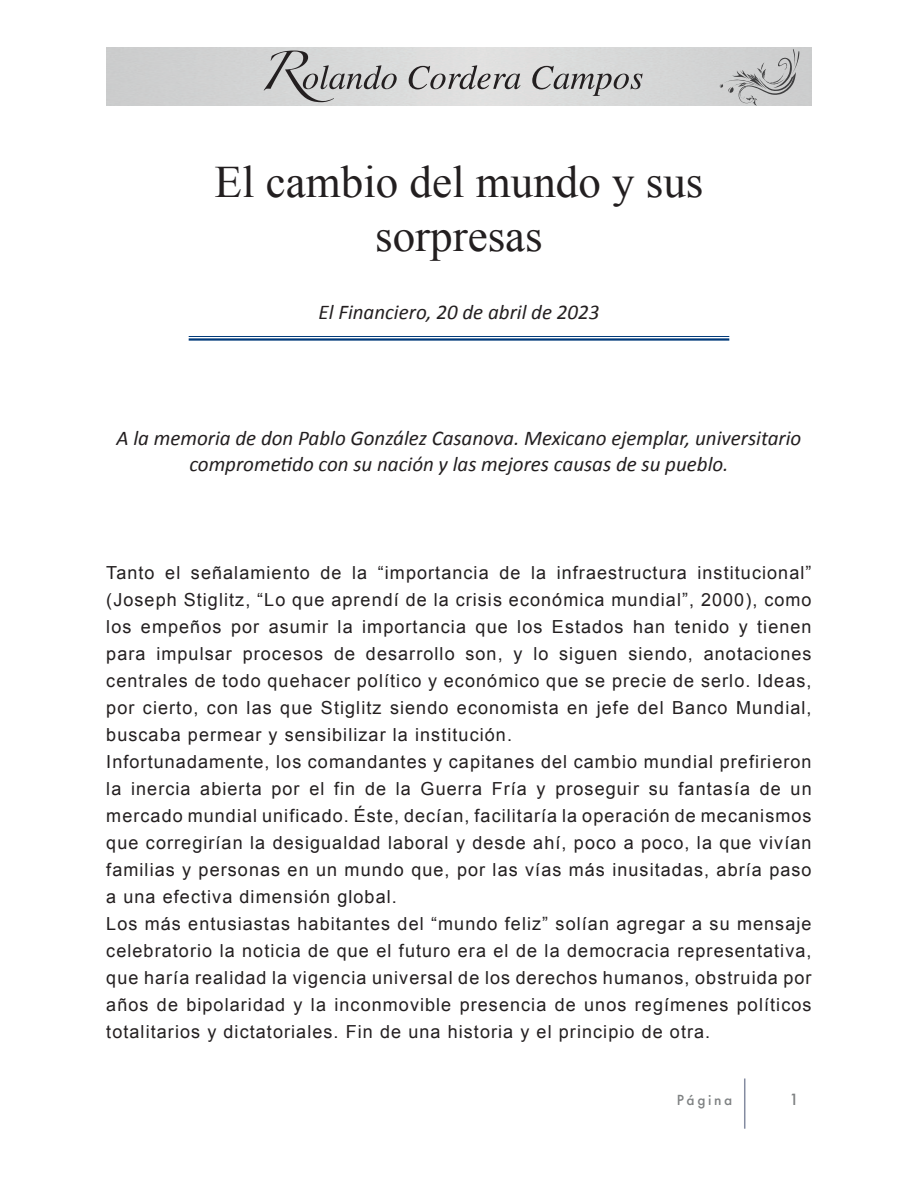
<style>
.page{position:relative;width:918px;height:1188px;background:#fff}
.page>*{position:absolute;margin:0;border:0;box-sizing:border-box;transform-origin:0 0}
.Título{font:45px/54px "Times New Roman";color:#231f20;text-align:center}
.Fecha{font:italic 21px/25.2px "Calibri";color:#231f20;text-align:center}
.Párrafo{font:18px/27px "Arial";letter-spacing:.06em;color:#231f20;text-align:justify}
.t1{font:500 15px "Futura";color:#7e8182}
.t2{font:500 13.5px "Futura";letter-spacing:.2em;color:#7e8182}
</style>
<div class="page">
<svg style="left:264px;top:51px;width:133px;height:51px;background:#bbbcbc"></svg>
<svg style="left:409px;top:65px;width:112px;height:24px;background:#b4b3b3"></svg>
<svg style="left:532px;top:66px;width:111px;height:30px;background:#b7b7b7"></svg>
<svg style="left:719px;top:49px;width:80px;height:57px;background:#bfc0c0"></svg>
<hr style="left:744px;top:1079px;width:1px;height:50px;background:#848ba0">
<hr style="left:189px;top:336px;width:540px;height:1px;background:#013a7a">
<hr style="left:189px;top:338px;width:540px;height:3px;background:#013a7a">
<p class="Título" style="left:215px;top:155px;width:490px">El cambio del mundo y sus sorpresas</p>
<p class="Fecha" style="left:319px;top:299px;width:282px">El Financiero, 20 de abril de 2023</p>
<p class="Fecha" style="left:117px;top:425px;width:686px">A la memoria de don Pablo González Casanova. Mexicano ejemplar, universitario comprometido con su nación y las mejores causas de su pueblo.</p>
<p class="Párrafo" style="left:106px;top:559px;width:707px">Tanto el señalamiento de la “importancia de la infraestructura institucional” (Joseph Stiglitz, “Lo que aprendí de la crisis económica mundial”, 2000), como los empeños por asumir la importancia que los Estados han tenido y tienen para impulsar procesos de desarrollo son, y lo siguen siendo, anotaciones centrales de todo quehacer político y económico que se precie de serlo. Ideas, por cierto, con las que Stiglitz siendo economista en jefe del Banco Mundial, buscaba permear y sensibilizar la institución.</p>
<p class="Párrafo" style="left:106px;top:748px;width:707px">Infortunadamente, los comandantes y capitanes del cambio mundial prefirieron la inercia abierta por el fin de la Guerra Fría y proseguir su fantasía de un mercado mundial unificado. Éste, decían, facilitaría la operación de mecanismos que corregirían la desigualdad laboral y desde ahí, poco a poco, la que vivían familias y personas en un mundo que, por las vías más inusitadas, abría paso a una efectiva dimensión global.</p>
<p class="Párrafo" style="left:106px;top:910px;width:707px">Los más entusiastas habitantes del “mundo feliz” solían agregar a su mensaje celebratorio la noticia de que el futuro era el de la democracia representativa, que haría realidad la vigencia universal de los derechos humanos, obstruida por años de bipolaridad y la inconmovible presencia de unos regímenes políticos totalitarios y dictatoriales. Fin de una historia y el principio de otra.</p>
<p class="t2" style="left:677px;top:1091px;width:57px">Página</p>
<p class="t1" style="left:789px;top:1089px;width:11px">1</p>
</div>
